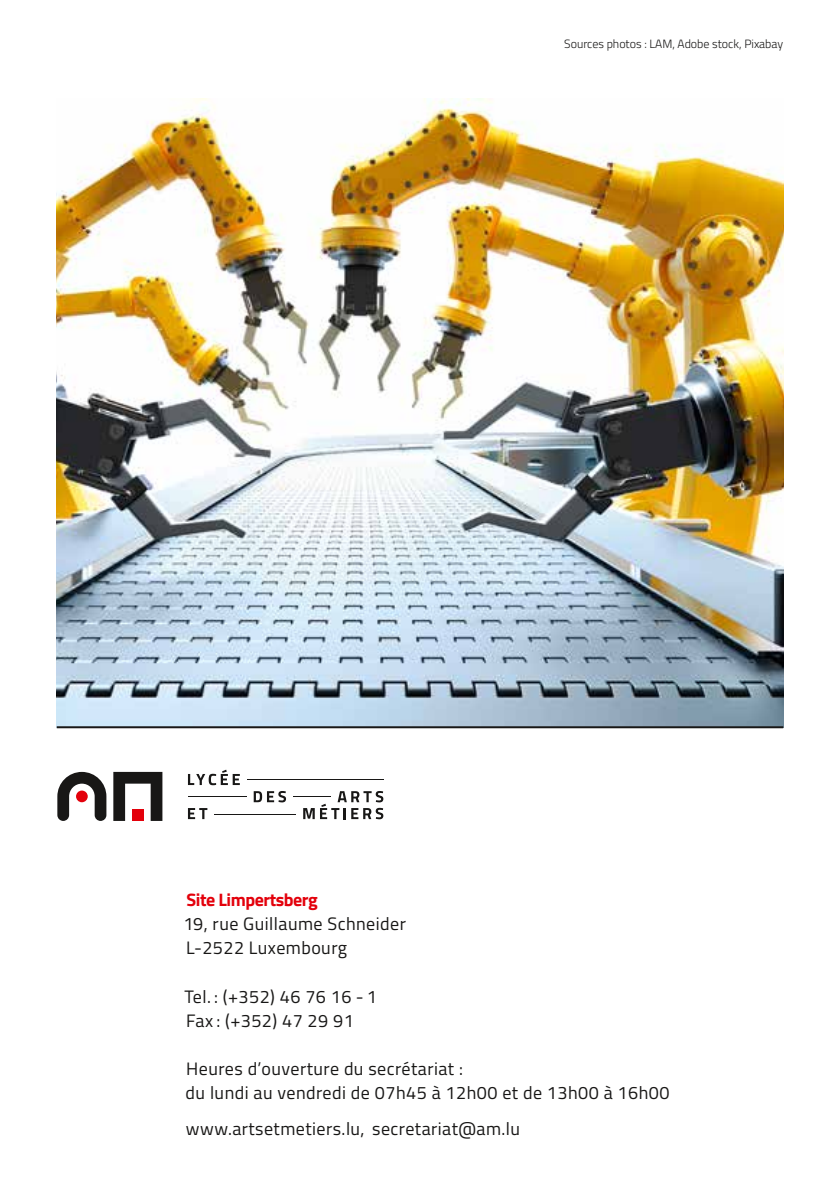
<style>
.page{position:relative;width:840px;height:1191px;background:#fff}
.page>*{position:absolute;margin:0;border:0;box-sizing:border-box;transform-origin:0 0}
.t1{font:18px/24px "Titillium Web";letter-spacing:.025em;color:#181716}
.t2{font:700 18px "Titillium Web";letter-spacing:-.025em;color:#e3000b}
.t3{font:300 12px "Titillium Web";color:#181716}
</style>
<div class="page">
<img style="left:57px;top:99px;width:725px;height:627px">
<svg style="left:57px;top:772px;width:49px;height:49px"></svg>
<svg style="left:113px;top:772px;width:49px;height:49px"></svg>
<div style="left:132px;top:809px;width:12px;height:12px;background:#e3000b"></div>
<hr style="left:246px;top:779px;width:137px;height:1px;background:#181716">
<hr style="left:293px;top:796px;width:37px;height:1px;background:#181716">
<hr style="left:214px;top:813px;width:82px;height:1px;background:#181716">
<hr style="left:188px;top:796px;width:58px;height:1px;background:#181716">
<svg style="left:188px;top:769px;width:52px;height:16px"></svg>
<svg style="left:253px;top:791px;width:33px;height:11px"></svg>
<svg style="left:188px;top:808px;width:19px;height:11px"></svg>
<svg style="left:303px;top:808px;width:11px;height:11px"></svg>
<svg style="left:320px;top:791px;width:63px;height:28px"></svg>
<hr style="left:57px;top:726px;width:725px;height:2px;background:#181716">
<p class="t3" style="left:564px;top:34px;width:220px">Sources photos : LAM, Adobe stock, Pixabay</p>
<p class="t2" style="left:186px;top:886px;width:133px">Site Limpertsberg</p>
<p class="t1" style="left:183px;top:911px;width:224px">19, rue Guillaume Schneider<br>L-2522 Luxembourg</p>
<p class="t1" style="left:184px;top:983px;width:194px">Tel. : (+352) 46 76 16 - 1<br>Fax : (+352) 47 29 91</p>
<p class="t1" style="left:185px;top:1055px;width:485px">Heures d’ouverture du secrétariat :<br>du lundi au vendredi de 07h45 à 12h00 et de 13h00 à 16h00</p>
<p class="t1" style="left:186px;top:1115px;width:335px">www.artsetmetiers.lu, secretariat@am.lu</p>
</div>
